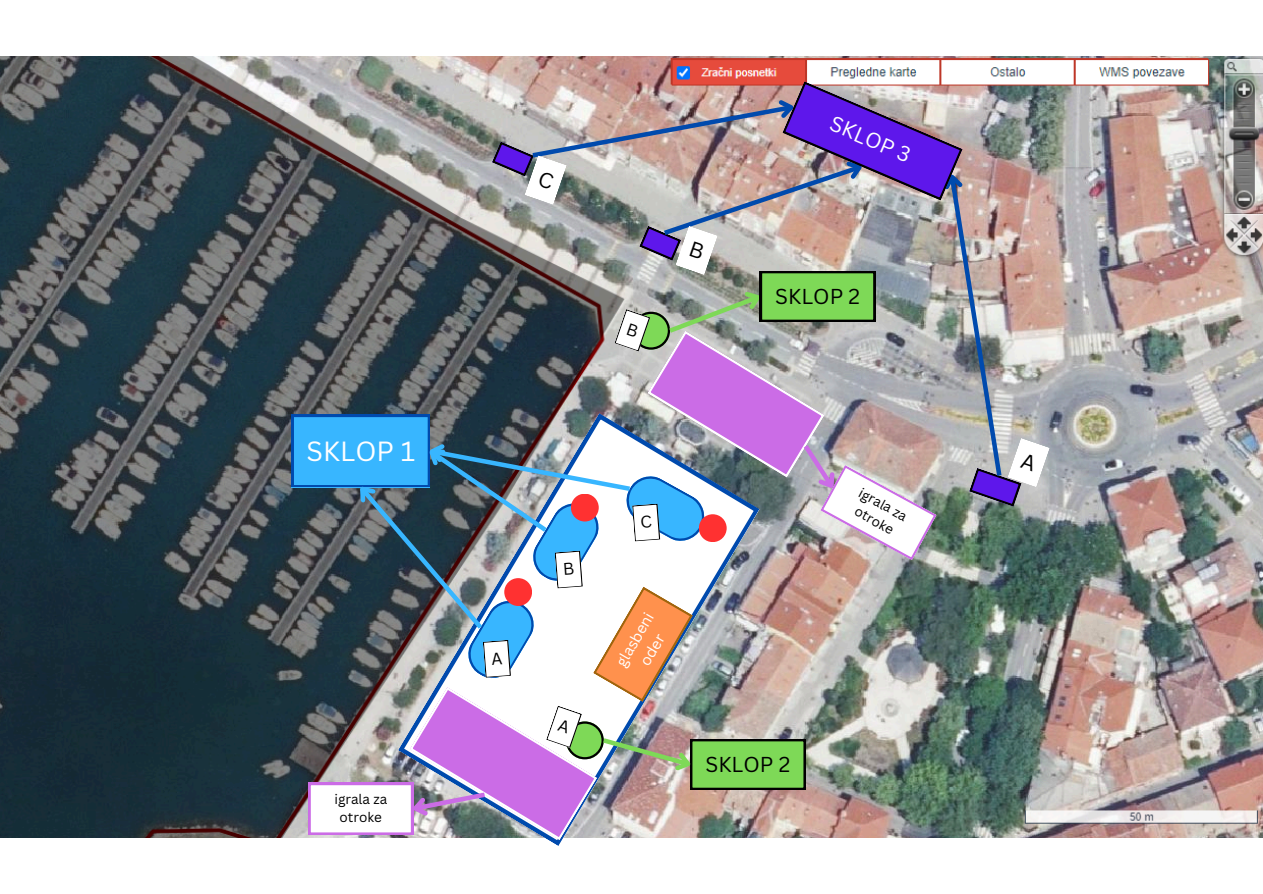
<style>
.page{position:relative;width:1263px;height:894px;background:#fff}
.page>*{position:absolute;margin:0;border:0;box-sizing:border-box;transform-origin:0 0}
.t1{font:27px "Canva Sans";color:#fff}
.t2{font:21px "Canva Sans";color:#000}
.t3{font:21px "Canva Sans";color:#fff}
.t4{font:15px/20.2px "Canva Sans";color:#fff;text-align:center}
.t5{font:13.5px/18px "Canva Sans";color:#000;text-align:center}
</style>
<div class="page">
<img style="left:0;top:56px;width:1263px;height:781px">
<img style="left:292px;top:81px;width:758px;height:759px">
<p class="t1" style="left:307px;top:432px;width:110px">SKLOP 1</p>
<p class="t5" style="left:334px;top:789px;width:54px">igrala za otroke</p>
<h2 class="t3" style="left:837px;top:109px;width:87px;rotate:23deg">SKLOP 3</h2>
<h2 class="t2" style="left:775px;top:281px;width:86px">SKLOP 2</h2>
<h1 class="t4" style="left:611px;top:660px;width:62px;rotate:-60deg">glasbeni oder</h1>
<p class="t2" style="left:706px;top:749px;width:86px">SKLOP 2</p>
<p class="t5" style="left:864px;top:483px;width:54px;rotate:29deg">igrala za otroke</p>
</div>
